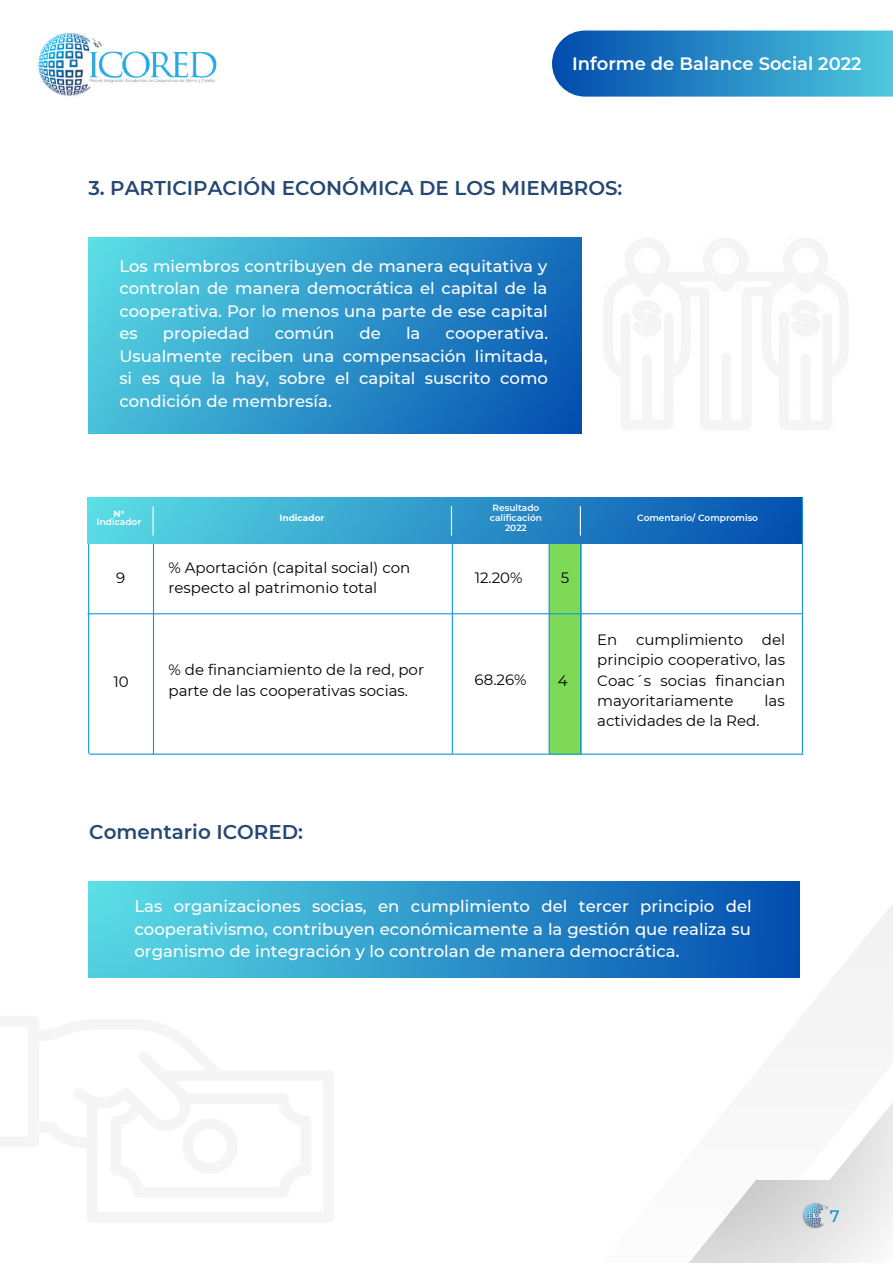
<style>
.page{position:relative;width:893px;height:1264px;background:#fff}
.page>*{position:absolute;margin:0;border:0;box-sizing:border-box;transform-origin:0 0}
.t1{font:600 19.8px "Montserrat";color:#244872}
.t2{font:600 18px "Montserrat";color:#fff}
.t3{font:500 16.5px/22.5px "Montserrat";color:#fff;text-align:justify}
.t4{font:500 16.5px "Montserrat";color:#0c90ce}
.t5{font:15px/20.2px "Montserrat";color:#000}
.t6{font:600 9px/9.8px "Montserrat";color:#fff;text-align:center}
.t7{font:700 9px "Montserrat";color:#fff}
</style>
<div class="page">
<img style="left:38px;top:33px;width:179px;height:64px">
<svg style="left:553px;top:30px;width:339px;height:67px;background:#2f8ec7"></svg>
<svg style="left:88px;top:238px;width:493px;height:195px;background:#2f95c9"></svg>
<svg style="left:548px;top:881px;width:344px;height:130px"></svg>
<svg style="left:690px;top:1104px;width:202px;height:158px"></svg>
<img style="left:802px;top:1202px;width:26px;height:26px">
<div style="left:88px;top:881px;width:711px;height:96px;background:linear-gradient(to right,#5bdde5,#024dae)"></div>
<div style="left:549px;top:538px;width:32px;height:216px;background:#7ed957"></div>
<hr style="left:580px;top:497px;width:1px;height:256px;background:#1597d6">
<hr style="left:548px;top:541px;width:1px;height:212px;background:#1597d6">
<hr style="left:452px;top:497px;width:1px;height:256px;background:#1597d6">
<hr style="left:153px;top:497px;width:1px;height:257px;background:#1597d6">
<hr style="left:88px;top:497px;width:1px;height:256px;background:#1597d6">
<hr style="left:801px;top:497px;width:1px;height:256px;background:#1597d6">
<div style="left:87px;top:497px;width:714px;height:46px;background:linear-gradient(to right,#5bdde5,#034faf)"></div>
<hr style="left:87px;top:613px;width:714px;height:1px;background:#1597d6">
<hr style="left:152px;top:506px;width:2px;height:29px;background:#fff">
<svg style="left:451px;top:506px;width:1px;height:29px"></svg>
<hr style="left:579px;top:506px;width:2px;height:29px;background:#fff">
<hr style="left:89px;top:753px;width:714px;height:1px;background:#1597d6">
<p class="t2" style="left:572px;top:52px;width:291px">Informe de Balance Social 2022</p>
<p class="t1" style="left:88px;top:176px;width:535px">3. PARTICIPACIÓN ECONÓMICA DE LOS MIEMBROS:</p>
<p class="t3" style="left:119px;top:254px;width:430px">Los miembros contribuyen de manera equitativa y controlan de manera democrática el capital de la cooperativa. Por lo menos una parte de ese capital es</p>
<p class="t3" style="left:119px;top:322px;width:430px;text-indent:326px">cooperativa.<br>Usualmente reciben una compensación limitada, si es que la hay, sobre el capital suscrito como condición de membresía.</p>
<p class="t3" style="left:163px;top:322px;width:88px">propiedad</p>
<p class="t3" style="left:275px;top:322px;width:61px">común</p>
<p class="t3" style="left:359px;top:322px;width:23px">de</p>
<p class="t3" style="left:406px;top:322px;width:16px">la</p>
<p class="t7" style="left:113px;top:508px;width:13px">N°</p>
<p class="t6" style="left:97px;top:517px;width:46px">Indicador</p>
<p class="t7" style="left:279px;top:512px;width:46px">Indicador</p>
<p class="t6" style="left:490px;top:503px;width:54px">Resultado calificación<br>2022</p>
<p class="t6" style="left:637px;top:513px;width:122px">Comentario/ Compromiso</p>
<p class="t5" style="left:116px;top:567px;width:11px">9</p>
<p class="t5" style="left:168px;top:557px;width:243px">% Aportación (capital social) con respecto al patrimonio total</p>
<p class="t5" style="left:474px;top:567px;width:49px">12.20%</p>
<p class="t5" style="left:561px;top:567px;width:10px">5</p>
<p class="t5" style="left:168px;top:660px;width:257px">% de financiamiento de la red, por parte de las cooperativas socias.</p>
<p class="t5" style="left:113px;top:671px;width:17px">10</p>
<p class="t5" style="left:474px;top:670px;width:53px">68.26%</p>
<p class="t5" style="left:558px;top:670px;width:11px">4</p>
<p class="t5" style="left:597px;top:629px;width:189px;text-align:justify">En cumplimiento del principio cooperativo, las Coac´s socias financian mayoritariamente</p>
<p class="t5" style="left:764px;top:690px;width:22px">las</p>
<p class="t5" style="left:597px;top:710px;width:164px">actividades de la Red.</p>
<p class="t1" style="left:89px;top:819px;width:215px">Comentario ICORED:</p>
<p class="t3" style="left:134px;top:894px;width:618px">Las organizaciones socias, en cumplimiento del tercer principio del cooperativismo, contribuyen económicamente a la gestión que realiza su organismo de integración y lo controlan de manera democrática.</p>
<p class="t4" style="left:829px;top:1206px;width:11px">7</p>
</div>
